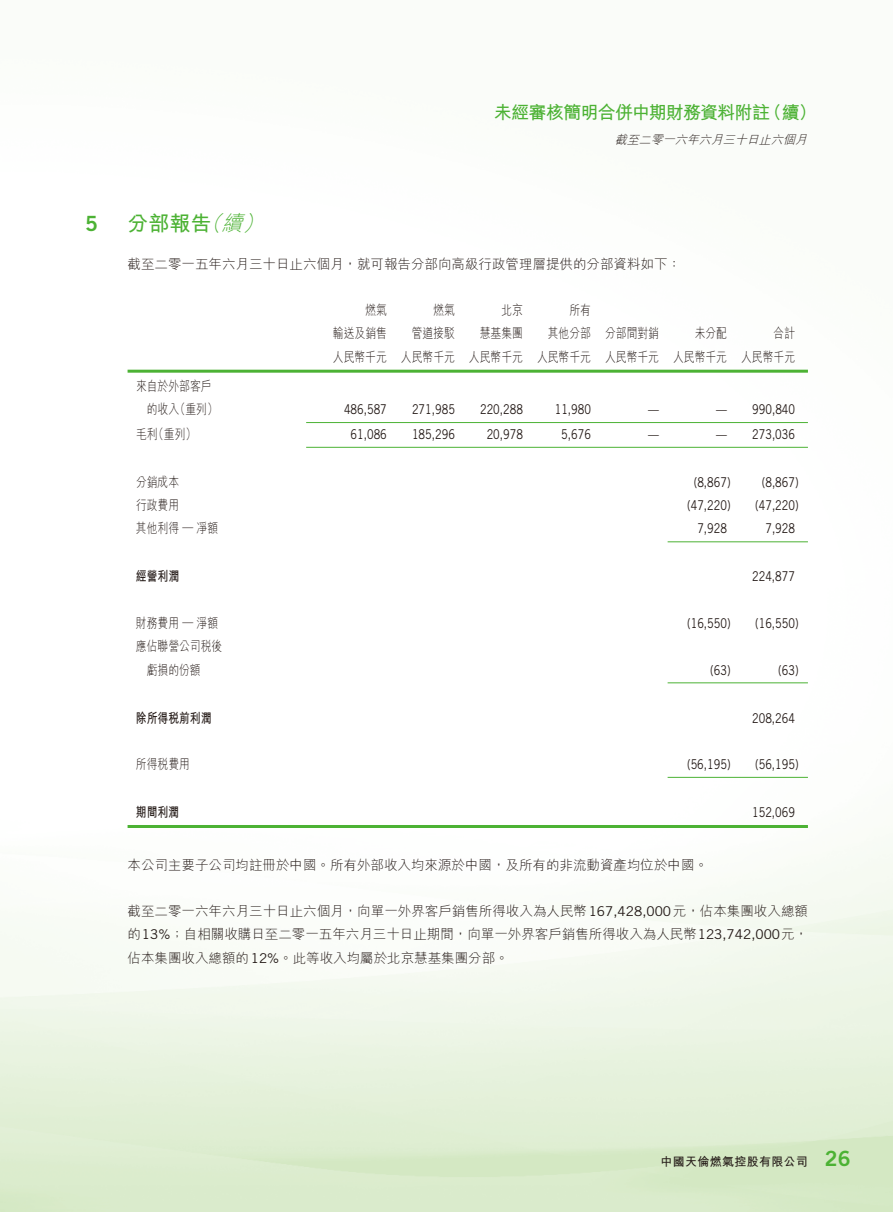
<style>
.page{position:relative;width:893px;height:1212px;background:#fff}
.page>*{position:absolute;margin:0;border:0;box-sizing:border-box;transform-origin:0 0}
.t1{font:700 21px "M Hei HK";color:#4cb234}
.t2{font:21px "Trade Gothic LT Std Bd 2";color:#4cb234}
.t3{font:italic 300 21px "M Hei HK";color:#4cb234}
.t4{font:700 18px "M Hei HK";letter-spacing:-.045em;color:#4cb234}
.t5{font:300 13.5px/23.2px "M Hei HK";color:#231916;text-align:justify}
.t6{font:13.5px "Trade Gothic LT Std";color:#231916;scale:.8 1}
.t7{font:300 13.5px/23.2px "M Hei HK";color:#231916;scale:.8 1}
.t8{font:700 13.5px "M Hei HK";color:#231916;scale:.8 1}
.t9{font:italic 300 12px "M Hei HK";color:#231916}
.t10{font:700 12px "M Hei HK";letter-spacing:.025em;color:#231916}
.s1{font-family:"Trade Gothic LT Std";font-weight:400}
</style>
<div class="page">
<hr style="left:128px;top:370px;width:680px;height:3px;background:#4cb234">
<hr style="left:306px;top:422px;width:502px;height:1px;background:#4cb234">
<hr style="left:306px;top:447px;width:502px;height:1px;background:#4cb234">
<hr style="left:668px;top:541px;width:140px;height:1px;background:#4cb234">
<hr style="left:668px;top:682px;width:140px;height:1px;background:#4cb234">
<hr style="left:668px;top:777px;width:140px;height:1px;background:#4cb234">
<hr style="left:128px;top:825px;width:680px;height:3px;background:#4cb234">
<h1 class="t2" style="left:85px;top:211px;width:14px">5</h1>
<h1 class="t3" style="left:222px;top:213px;width:28px">續</h1>
<h1 class="t3" style="left:201px;top:213px;width:28px">（</h1>
<h1 class="t3" style="left:243px;top:213px;width:28px">(</h1>
<h1 class="t1" style="left:128px;top:208px;width:85px">分部報告</h1>
<h2 class="t4" style="left:494px;top:100px;width:278px">未經審核簡明合併中期財務資料附註</h2>
<p class="t9" style="left:615px;top:133px;width:197px">截至二零一六年六月三十日止六個月</p>
<h2 class="t4" style="left:764px;top:100px;width:55px">（續(</h2>
<p class="t5" style="left:128px;top:252px;width:555px">截至二零一五年六月三十日止六個月，就可報告分部向高級行政管理層提供的分部資料如下：</p>
<p class="t7" style="left:569px;top:298px;width:29px">所有</p>
<p class="t7" style="left:501px;top:298px;width:29px">北京</p>
<p class="t7" style="left:365px;top:298px;width:28px">燃氣</p>
<p class="t7" style="left:433px;top:298px;width:28px">燃氣</p>
<p class="t7" style="left:333px;top:322px;width:69px">輸送及銷售</p>
<p class="t7" style="left:412px;top:322px;width:56px">管道接駁</p>
<p class="t7" style="left:480px;top:322px;width:56px">慧基集團</p>
<p class="t7" style="left:548px;top:322px;width:55px">其他分部</p>
<p class="t7" style="left:605px;top:322px;width:69px">分部間對銷</p>
<p class="t7" style="left:695px;top:322px;width:42px">未分配</p>
<p class="t7" style="left:773px;top:322px;width:29px">合計</p>
<p class="t7" style="left:333px;top:345px;width:69px">人民幣千元</p>
<p class="t7" style="left:401px;top:345px;width:69px">人民幣千元</p>
<p class="t7" style="left:469px;top:345px;width:69px">人民幣千元</p>
<p class="t7" style="left:537px;top:345px;width:69px">人民幣千元</p>
<p class="t7" style="left:605px;top:345px;width:69px">人民幣千元</p>
<p class="t7" style="left:673px;top:345px;width:69px">人民幣千元</p>
<p class="t7" style="left:741px;top:345px;width:69px">人民幣千元</p>
<p class="t7" style="left:136px;top:374px;width:96px">來自於外部客戶</p>
<p class="t7" style="left:175px;top:397px;width:55px">（重列(</p>
<p class="t7" style="left:147px;top:397px;width:42px">的收入</p>
<p class="t6" style="left:344px;top:401px;width:55px">486,587</p>
<p class="t6" style="left:412px;top:401px;width:55px">271,985</p>
<p class="t6" style="left:480px;top:401px;width:55px">220,288</p>
<p class="t6" style="left:555px;top:401px;width:47px">11,980</p>
<p class="t6" style="left:648px;top:401px;width:15px">—</p>
<p class="t6" style="left:716px;top:401px;width:15px">—</p>
<p class="t6" style="left:752px;top:401px;width:55px">990,840</p>
<p class="t7" style="left:153px;top:422px;width:55px">（重列(</p>
<p class="t7" style="left:136px;top:422px;width:28px">毛利</p>
<p class="t6" style="left:351px;top:426px;width:47px">61,086</p>
<p class="t6" style="left:412px;top:426px;width:55px">185,296</p>
<p class="t6" style="left:487px;top:426px;width:47px">20,978</p>
<p class="t6" style="left:561px;top:426px;width:39px">5,676</p>
<p class="t6" style="left:648px;top:426px;width:15px">—</p>
<p class="t6" style="left:716px;top:426px;width:15px">—</p>
<p class="t6" style="left:752px;top:426px;width:55px">273,036</p>
<p class="t7" style="left:136px;top:470px;width:55px">分銷成本</p>
<p class="t6" style="left:694px;top:474px;width:48px">)8,867(</p>
<p class="t6" style="left:762px;top:474px;width:48px">)8,867(</p>
<p class="t7" style="left:136px;top:493px;width:55px">行政費用</p>
<p class="t6" style="left:687px;top:497px;width:56px">)47,220(</p>
<p class="t6" style="left:755px;top:497px;width:56px">)47,220(</p>
<p class="t7" style="left:136px;top:517px;width:104px">其他利得 — 凈額</p>
<p class="t6" style="left:697px;top:520px;width:39px">7,928</p>
<p class="t6" style="left:765px;top:520px;width:39px">7,928</p>
<p class="t8" style="left:136px;top:567px;width:55px">經營利潤</p>
<p class="t6" style="left:752px;top:568px;width:55px">224,877</p>
<p class="t7" style="left:136px;top:611px;width:109px">財務費用 — 淨額應佔聯營公司稅後</p>
<p class="t6" style="left:687px;top:615px;width:56px">)16,550(</p>
<p class="t6" style="left:755px;top:615px;width:56px">)16,550(</p>
<p class="t7" style="left:147px;top:658px;width:69px">虧損的份額</p>
<p class="t6" style="left:710px;top:661px;width:27px">)63(</p>
<p class="t6" style="left:778px;top:661px;width:27px">)63(</p>
<p class="t8" style="left:136px;top:708px;width:96px">除所得稅前利潤</p>
<p class="t7" style="left:136px;top:752px;width:69px">所得稅費用</p>
<p class="t6" style="left:687px;top:756px;width:56px">)56,195(</p>
<p class="t6" style="left:752px;top:709px;width:55px">208,264</p>
<p class="t6" style="left:755px;top:756px;width:56px">)56,195(</p>
<p class="t8" style="left:136px;top:802px;width:55px">期間利潤</p>
<p class="t5" style="left:128px;top:853px;width:582px">本公司主要子公司均註冊於中國。所有外部收入均來源於中國，及所有的非流動資產均位於中國。</p>
<p class="t5" style="left:128px;top:899px;width:682px">截至二零一六年六月三十日止六個月，向單一外界客戶銷售所得收入為人民幣<span class="s1">167,428,000</span>元，佔本集團收入總額的<span class="s1">13%</span>；自相關收購日至二零一五年六月三十日止期間，向單一外界客戶銷售所得收入為人民幣<span class="s1">123,742,000</span>元，佔本集團收入總額的<span class="s1">12%</span>。此等收入均屬於北京慧基集團分部。</p>
<p class="t6" style="left:752px;top:804px;width:55px">152,069</p>
<p class="t10" style="left:661px;top:1153px;width:149px">中國天倫燃氣控股有限公司</p>
<h1 class="t2" style="left:825px;top:1145px;width:27px">26</h1>
</div>
